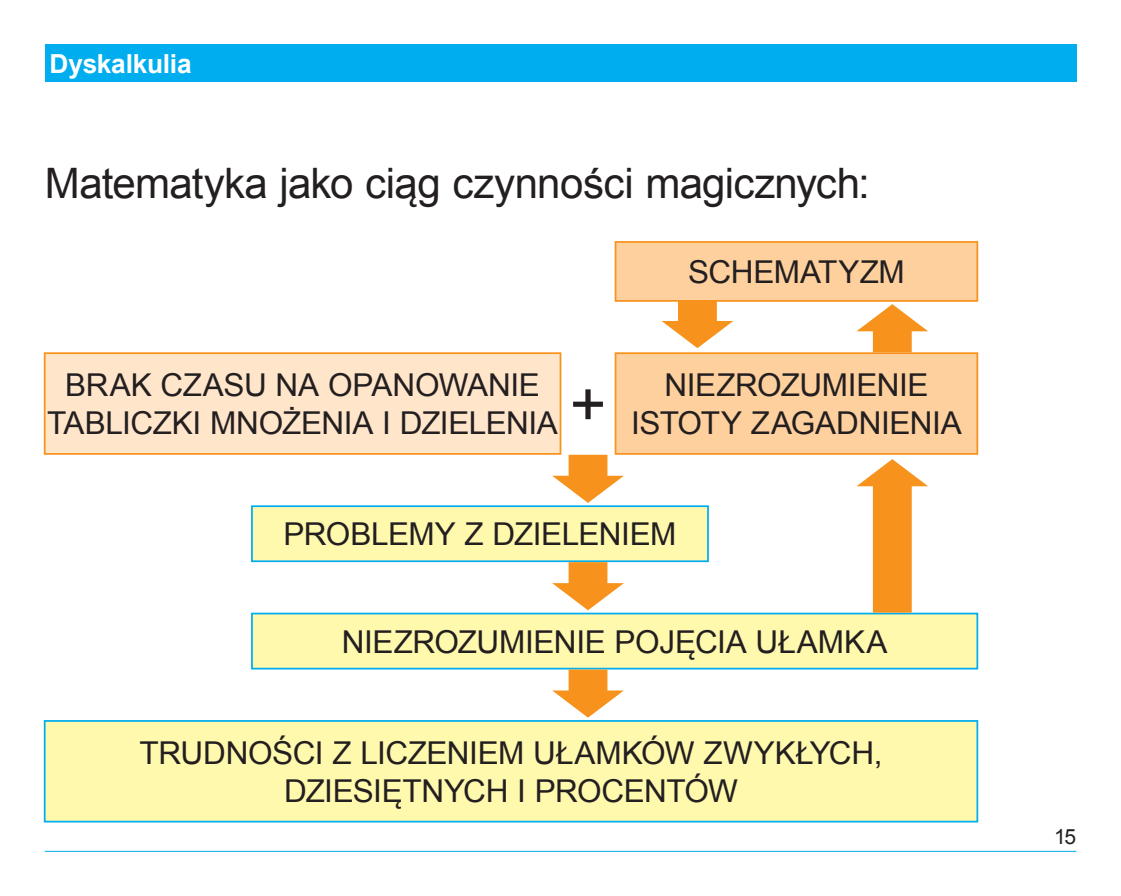
<style>
.page{position:relative;width:1121px;height:896px;background:#fff}
.page>*{position:absolute;margin:0;border:0;box-sizing:border-box;transform-origin:0 0}
.t1{font:63px "Arial";color:#231f20}
.t2{font:42px "Arial";letter-spacing:-.015em;color:#231f20}
.t3{font:31.5px/37.8px "Arial";letter-spacing:-.01em;color:#231f20;text-align:center}
.t4{font:700 26.25px "Arial";letter-spacing:-.01em;color:#fff}
.t5{font:21px "Arial";color:#231f20}
</style>
<div class="page">
<div style="left:45px;top:45px;width:1030px;height:37px;background:#00aeef"></div>
<hr style="left:45px;top:851px;width:1030px;height:1px;background:#00aeef">
<div style="left:615px;top:242px;width:362px;height:59px;background:#fed09e"></div>
<div style="left:614px;top:241px;width:363px;height:61px;border:2px solid #f7931d"></div>
<div style="left:45px;top:353px;width:515px;height:101px;background:#ffe5ca"></div>
<div style="left:44px;top:352px;width:517px;height:103px;border:2px solid #f7931d"></div>
<div style="left:615px;top:353px;width:362px;height:101px;background:#fed09e"></div>
<div style="left:614px;top:352px;width:363px;height:103px;border:2px solid #f7931d"></div>
<div style="left:252px;top:506px;width:455px;height:55px;background:#fff9ae"></div>
<div style="left:251px;top:505px;width:457px;height:57px;border:2px solid #00aeef"></div>
<div style="left:252px;top:614px;width:725px;height:55px;background:#fff9ae"></div>
<div style="left:251px;top:613px;width:726px;height:57px;border:2px solid #00aeef"></div>
<div style="left:45px;top:721px;width:932px;height:101px;background:#fff9ae"></div>
<div style="left:44px;top:720px;width:933px;height:103px;border:2px solid #00aeef"></div>
<svg style="left:661px;top:300px;width:72px;height:48px"></svg>
<svg style="left:856px;top:304px;width:71px;height:48px"></svg>
<svg style="left:552px;top:455px;width:71px;height:48px"></svg>
<svg style="left:552px;top:562px;width:71px;height:48px"></svg>
<svg style="left:552px;top:670px;width:71px;height:48px"></svg>
<svg style="left:856px;top:459px;width:71px;height:154px"></svg>
<p class="t4" style="left:50px;top:49px;width:144px">Dyskalkulia</p>
<h2 class="t2" style="left:45px;top:160px;width:826px">Matematyka jako ciąg czynności magicznych:</h2>
<p class="t3" style="left:687px;top:253px;width:218px">SCHEMATYZM</p>
<p class="t3" style="left:47px;top:366px;width:512px">BRAK CZASU NA OPANOWANIE<br>TABLICZKI MNOŻENIA I DZIELENIA</p>
<p class="t3" style="left:631px;top:366px;width:332px">NIEZROZUMIENIE<br>ISTOTY ZAGADNIENIA</p>
<h1 class="t1" style="left:569px;top:369px;width:38px">+</h1>
<p class="t3" style="left:283px;top:515px;width:394px">PROBLEMY Z DZIELENIEM</p>
<p class="t3" style="left:341px;top:623px;width:547px">NIEZROZUMIENIE POJĘCIA UŁAMKA</p>
<p class="t3" style="left:139px;top:734px;width:744px">TRUDNOŚCI Z LICZENIEM UŁAMKÓW ZWYKŁYCH,<br>DZIESIĘTNYCH I PROCENTÓW</p>
<p class="t5" style="left:1053px;top:825px;width:24px">15</p>
</div>
